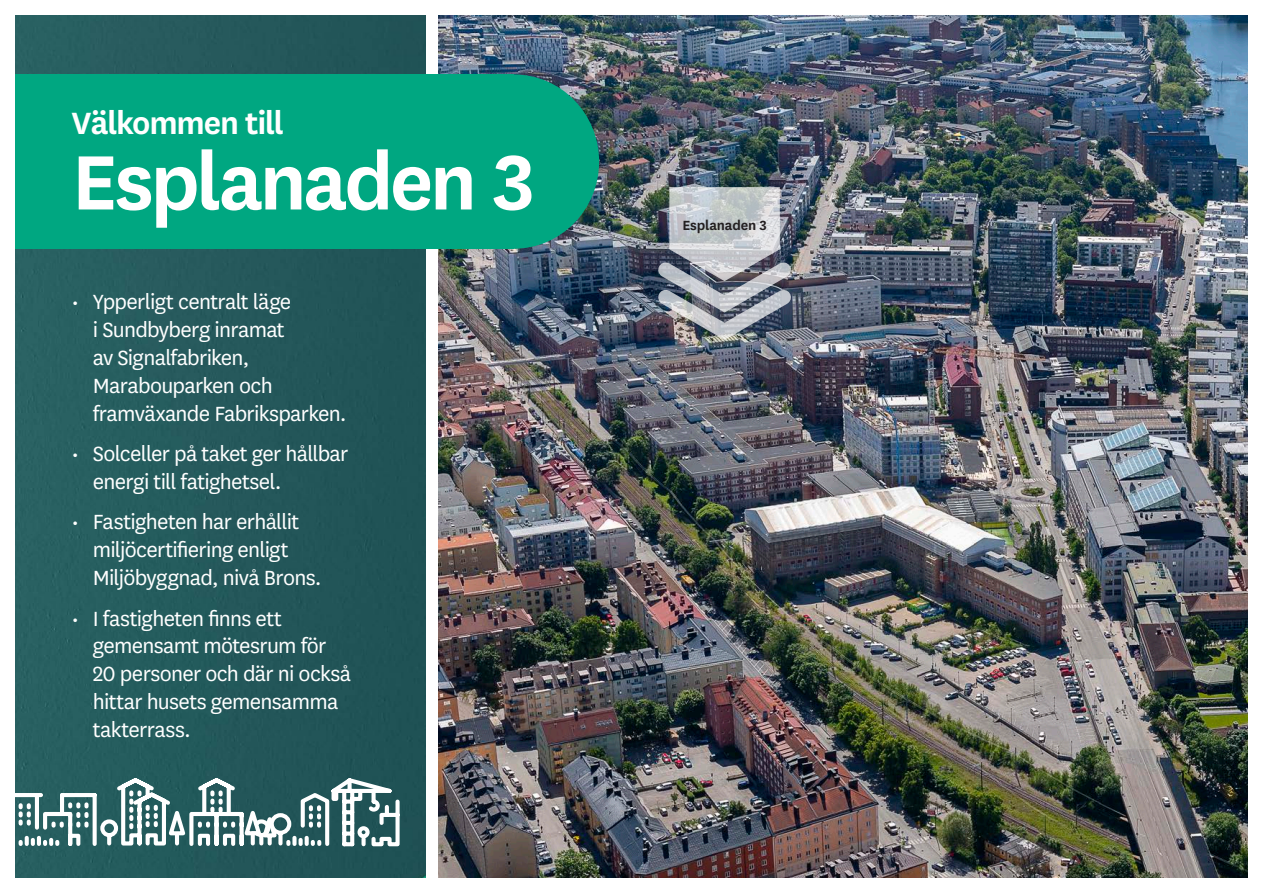
<style>
.page{position:relative;width:1263px;height:893px;background:#fff}
.page>*{position:absolute;margin:0;border:0;box-sizing:border-box;transform-origin:0 0}
.t1{font:600 90px "Skandia Sans";letter-spacing:-.04em;color:#fff}
.t2{font:600 36px "Skandia Sans";letter-spacing:-.035em;color:#fff}
.t3{font:24px/27.8px "Skandia Sans";letter-spacing:-.03em;color:#fff}
.t4{font:600 15.6px "Skandia Sans";letter-spacing:-.01em;color:#231f20}
</style>
<div class="page">
<img style="left:438px;top:16px;width:809px;height:861px">
<div style="left:16px;top:16px;width:409px;height:861px;background:#24595b"></div>
<svg style="left:16px;top:775px;width:386px;height:73px"></svg>
<div style="left:0;top:74px;width:514px;height:175px;background:#00a781"></div>
<div style="left:428px;top:74px;width:171px;height:175px;background:#00a781;border-radius:50%"></div>
<img style="left:657px;top:186px;width:135px;height:155px">
<p class="t2" style="left:72px;top:99px;width:214px">Välkommen till</p>
<p class="t1" style="left:72px;top:120px;width:465px">Esplanaden 3</p>
<p class="t3" style="left:93px;top:287px;width:255px;text-indent:-21px">• Ypperligt centralt läge<br>i Sundbyberg inramat<br>av Signalfabriken,<br>Marabouparken och framväxande Fabriksparken.</p>
<p class="t3" style="left:93px;top:439px;width:257px;text-indent:-21px">• Solceller på taket ger hållbar energi till fatighetsel.</p>
<p class="t3" style="left:93px;top:507px;width:230px;text-indent:-21px">• Fastigheten har erhållit miljöcertifiering enligt<br>Miljöbyggnad, nivå Brons.</p>
<p class="t3" style="left:93px;top:603px;width:260px;text-indent:-21px">• I fastigheten finns ett gemensamt mötesrum för<br>20 personer och där ni också hittar husets gemensamma takterrass.</p>
<p class="t4" style="left:682px;top:215px;width:86px">Esplanaden 3</p>
</div>
